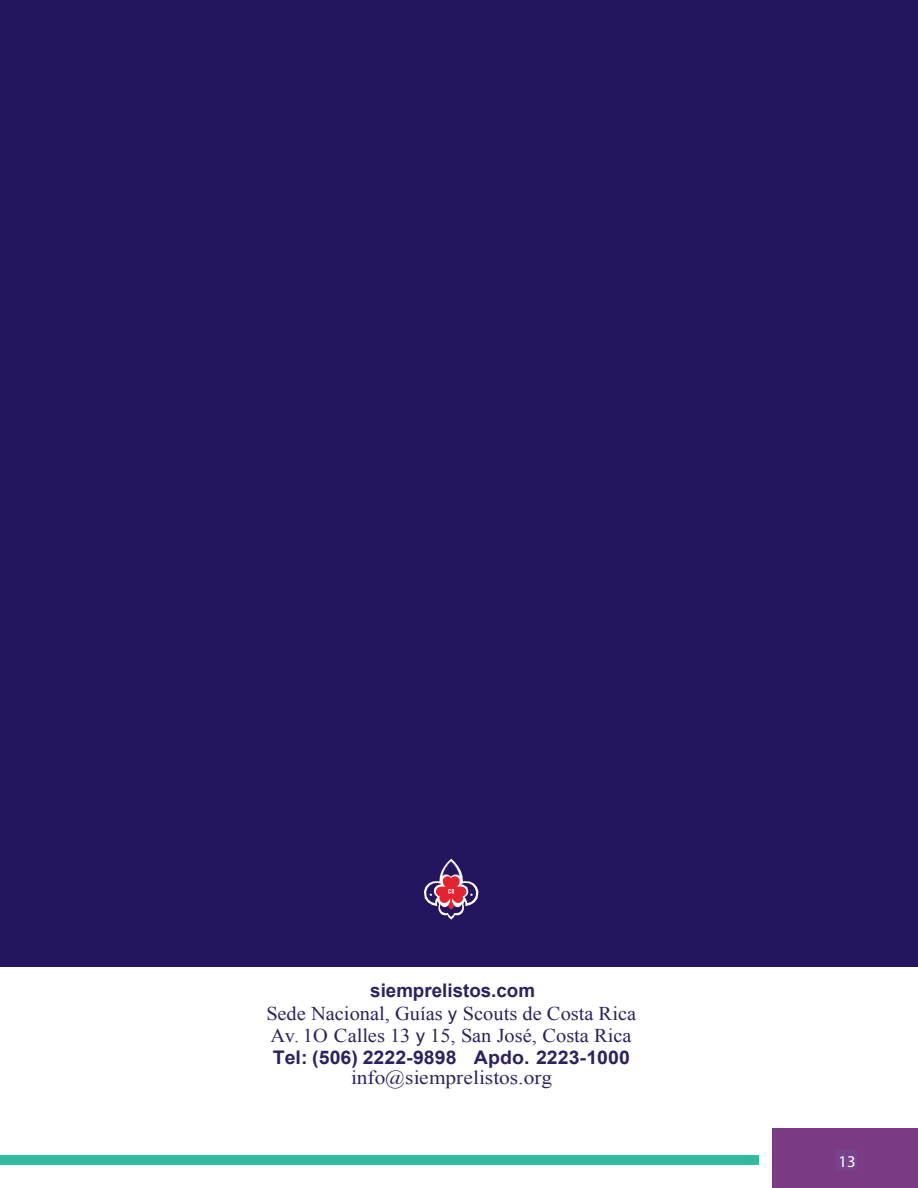
<style>
.page{position:relative;width:918px;height:1188px;background:#fff}
.page>*{position:absolute;margin:0;border:0;box-sizing:border-box;transform-origin:0 0}
.t1{font:19.5px/22.5px "Times New Roman";letter-spacing:-.005em;color:#2d2160;scale:1.05 1}
.t2{font:19.5px "Times New Roman";letter-spacing:-.005em;color:#2d2160;scale:1.1 1}
.t3{font:700 18.75px "Arial";color:#2d2160;scale:1.04 1}
.t4{font:700 18.75px "Arial";color:#2d2160}
.t5{font:18px "Cambria";color:#fff}
.t6{font:16.5px "Myriad Pro";color:#fff}
.s1{font-family:"Arial";font-size:18px}
.s2{color:#4f4679}
</style>
<div class="page">
<div style="left:772px;top:1128px;width:146px;height:60px;background:#7b3b84"></div>
<div style="left:0;top:1156px;width:759px;height:9px;background:#33ba9d"></div>
<div style="left:0;top:0;width:918px;height:966px;background:#251460"></div>
<svg style="left:424px;top:859px;width:54px;height:61px"></svg>
<div style="left:836px;top:1149px;width:21px;height:22px;background:#78428c"></div>
<p class="t4" style="left:370px;top:978px;width:166px">siemprelistos.com</p>
<p class="t1" style="left:266px;top:1002px;width:354px">Sede Nacional, Guías <span class="s1">y</span> Scouts de Costa Rica<br>Av<span class="s2">.</span> 1O Calles 13 <span class="s1">y</span> 15, San José, Costa Rica</p>
<p class="t3" style="left:273px;top:1045px;width:345px">Tel: (506) 2222-9898 Apdo. 2223-1000</p>
<p class="t2" style="left:351px;top:1065px;width:184px">info@siemprelistos.org</p>
<p class="t5" style="left:836px;top:1151px;width:22px">15</p>
<p class="t6" style="left:839px;top:1152px;width:18px">13</p>
</div>
